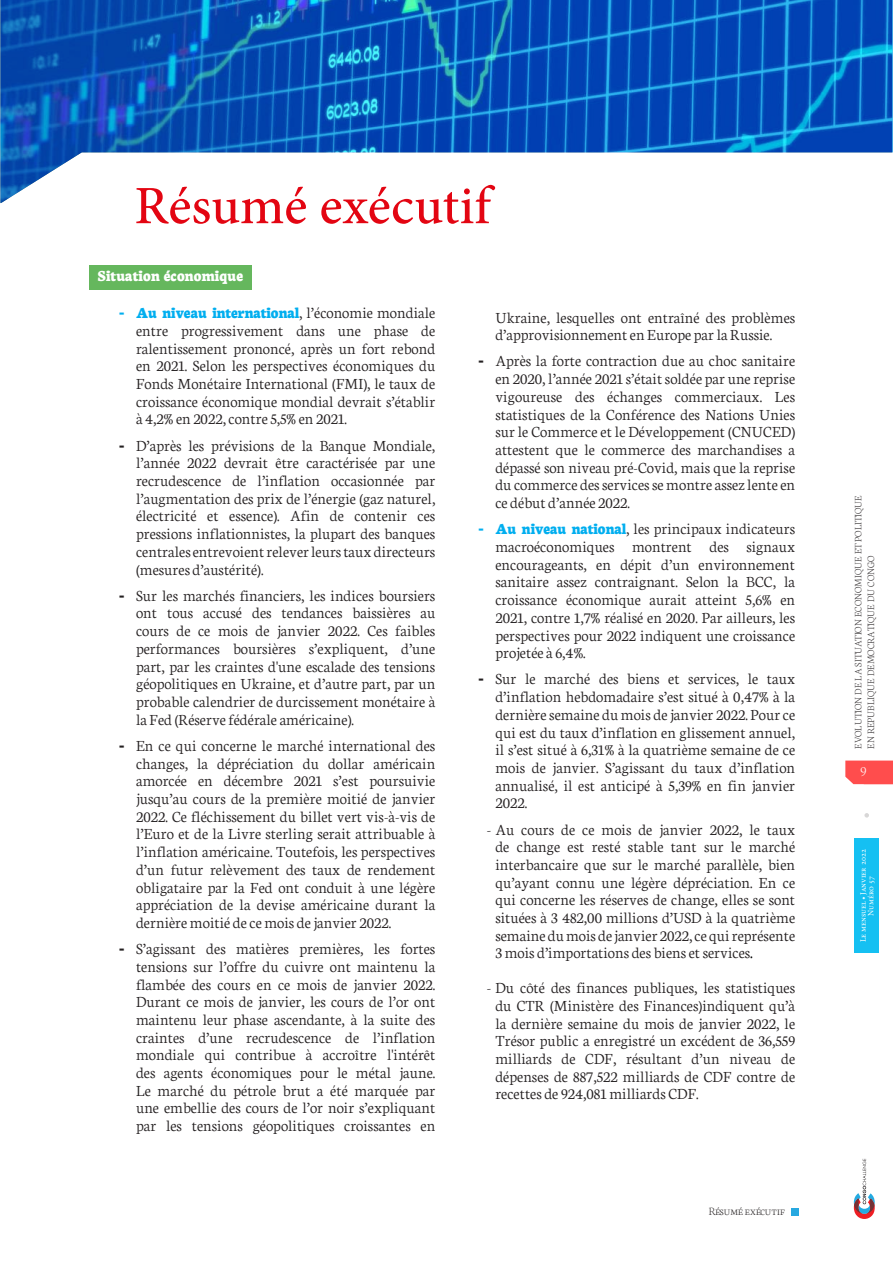
<style>
.page{position:relative;width:893px;height:1263px;background:#fff}
.page>*{position:absolute;margin:0;border:0;box-sizing:border-box;transform-origin:0 0}
.t1{font:500 54px "Minion Pro";color:#e30512}
.t2{font:300 16.5px/17.7px "Neuton";color:#231f20;text-align:justify}
.t3{font:800 16.5px "Neuton";letter-spacing:.01em;color:#fff}
.t4{font:200 15px "Neuton";color:#fff}
.t5{font:200 12px "Neuton";color:#231f20}
.t6{font:200 10.5px/12.6px "Neuton";color:#231f20}
.t7{font:8.25px/7.5px "Minion Pro";color:#fff;text-align:center}
.s1{font-family:"Open Sans";font-weight:700;color:#00aeef}
.s2{font-weight:800;color:#00aeef}
.s3{font-family:"Open Sans";font-weight:700}
.s4{font-size:18px;color:#000}
.s5{font-family:"Neuton"}
</style>
<div class="page">
<div style="left:89px;top:265px;width:163px;height:25px;background:#65b75d"></div>
<div style="left:854px;top:838px;width:25px;height:114px;background:#15c0f2"></div>
<svg style="left:845px;top:760px;width:48px;height:24px"></svg>
<svg style="left:854px;top:1159px;width:21px;height:60px"></svg>
<svg style="left:864px;top:813px;width:5px;height:5px"></svg>
<div style="left:791px;top:1208px;width:8px;height:8px;background:#27a8e0"></div>
<svg style="left:0;top:0;width:893px;height:203px"></svg>
<h1 class="t1" style="left:134px;top:169px;width:358px">Résumé exécutif</h1>
<p class="t3" style="left:98px;top:267px;width:147px">Situation économique</p>
<p class="t2" style="left:136px;top:304px;width:301px;text-indent:-17px"><span class="s1">-</span> <span class="s2">Au niveau international</span>, l’économie mondiale entre progressivement dans une phase de ralentissement prononcé, après un fort rebond en 2021. Selon les perspectives économiques du Fonds Monétaire International (FMI), le taux de croissance économique mondial devrait s’établir à 4,2% en 2022, contre 5,5% en 2021.</p>
<p class="t2" style="left:136px;top:436px;width:301px;text-indent:-17px"><span class="s3">-</span> D’après les prévisions de la Banque Mondiale, l’année 2022 devrait être caractérisée par une recrudescence de l’inflation occasionnée par l’augmentation des prix de l’énergie (gaz naturel, électricité et essence). Afin de contenir ces pressions inflationnistes, la plupart des banques centrales entrevoient relever leurs taux directeurs (mesures d’austérité).</p>
<p class="t2" style="left:136px;top:586px;width:301px;text-indent:-17px"><span class="s3">-</span> Sur les marchés financiers, les indices boursiers ont tous accusé des tendances baissières au cours de ce mois de janvier 2022. Ces faibles performances boursières s’expliquent, d’une part, par les craintes d'une escalade des tensions géopolitiques en Ukraine, et d’autre part, par un probable calendrier de durcissement monétaire à la Fed (Réserve fédérale américaine).</p>
<p class="t2" style="left:136px;top:736px;width:301px;text-indent:-17px"><span class="s3">-</span> En ce qui concerne le marché international des changes, la dépréciation du dollar américain amorcée en décembre 2021 s’est poursuivie jusqu’au cours de la première moitié de janvier 2022. Ce fléchissement du billet vert vis-à-vis de l’Euro et de la Livre sterling serait attribuable à l’inflation américaine. Toutefois, les perspectives d’un futur relèvement des taux de rendement obligataire par la Fed ont conduit à une légère appréciation de la devise américaine durant la dernière moitié de ce mois de janvier 2022.</p>
<p class="t2" style="left:136px;top:939px;width:301px;text-indent:-17px"><span class="s3">-</span> S’agissant des matières premières, les fortes tensions sur l’offre du cuivre ont maintenu la flambée des cours en ce mois de janvier 2022.<br>Durant ce mois de janvier, les cours de l’or ont maintenu leur phase ascendante, à la suite des craintes d’une recrudescence de l’inflation mondiale qui contribue à accroître l'intérêt des agents économiques pour le métal jaune.<br>Le marché du pétrole brut a été marquée par une embellie des cours de l’or noir s’expliquant par les tensions géopolitiques croissantes en</p>
<p class="t2" style="left:495px;top:308px;width:301px">Ukraine, lesquelles ont entraîné des problèmes d’approvisionnement en Europe par la Russie.</p>
<p class="t2" style="left:495px;top:352px;width:301px;text-indent:-17px"><span class="s3">-</span> Après la forte contraction due au choc sanitaire en 2020, l’année 2021 s’était soldée par une reprise vigoureuse des échanges commerciaux. Les statistiques de la Conférence des Nations Unies sur le Commerce et le Développement (CNUCED) attestent que le commerce des marchandises a dépassé son niveau pré-Covid, mais que la reprise du commerce des services se montre assez lente en ce début d’année 2022.</p>
<p class="t2" style="left:495px;top:520px;width:301px;text-indent:-17px"><span class="s1">-</span> <span class="s2">Au niveau national</span>, les principaux indicateurs macroéconomiques montrent des signaux encourageants, en dépit d’un environnement sanitaire assez contraignant. Selon la BCC, la croissance économique aurait atteint 5,6% en 2021, contre 1,7% réalisé en 2020. Par ailleurs, les perspectives pour 2022 indiquent une croissance projetée à 6,4%.</p>
<p class="t2" style="left:495px;top:670px;width:301px;text-indent:-17px"><span class="s3">-</span> Sur le marché des biens et services, le taux d’inflation hebdomadaire s’est situé à 0,47% à la dernière semaine du mois de janvier 2022. Pour ce qui est du taux d’inflation en glissement annuel, il s’est situé à 6,31% à la quatrième semaine de ce mois de janvier. S’agissant du taux d’inflation annualisé, il est anticipé à 5,39% en fin janvier 2022.</p>
<p class="t2" style="left:495px;top:820px;width:301px;text-indent:-9px">- Au cours de ce mois de janvier 2022, le taux de change est resté stable tant sur le marché interbancaire que sur le marché parallèle, bien qu’ayant connu une légère dépréciation. En ce qui concerne les réserves de change, elles se sont situées à 3 482,00 millions d’USD à la quatrième semaine du mois de janvier 2022, ce qui représente 3 mois d’importations des biens et services<span class="s4">.</span></p>
<p class="t2" style="left:495px;top:979px;width:301px;text-indent:-9px">- Du côté des finances publiques, les statistiques du CTR (Ministère des Finances)indiquent qu’à la dernière semaine du mois de janvier 2022, le Trésor public a enregistré un excédent de 36,559 milliards de CDF, résultant d’un niveau de dépenses de 887,522 milliards de CDF contre de recettes de 924,081 milliards CDF.</p>
<p class="t5" style="left:709px;top:1205px;width:78px">Résumé exécutif</p>
<p class="t6" style="left:852px;top:749px;width:255px;rotate:-90deg">EVOLUTION DE LA SITUATION ECONOMIQUE ET POLITIQUE<br>EN REPUBLIQUE DEMOCRATIQUE DU CONGO</p>
<p class="t4" style="left:861px;top:764px;width:7px">9</p>
<p class="t7" style="left:859px;top:942px;width:95px;rotate:-90deg">Le mensuel <span class="s5">◊</span> Janvier 2022<br>Numéro 57</p>
</div>
